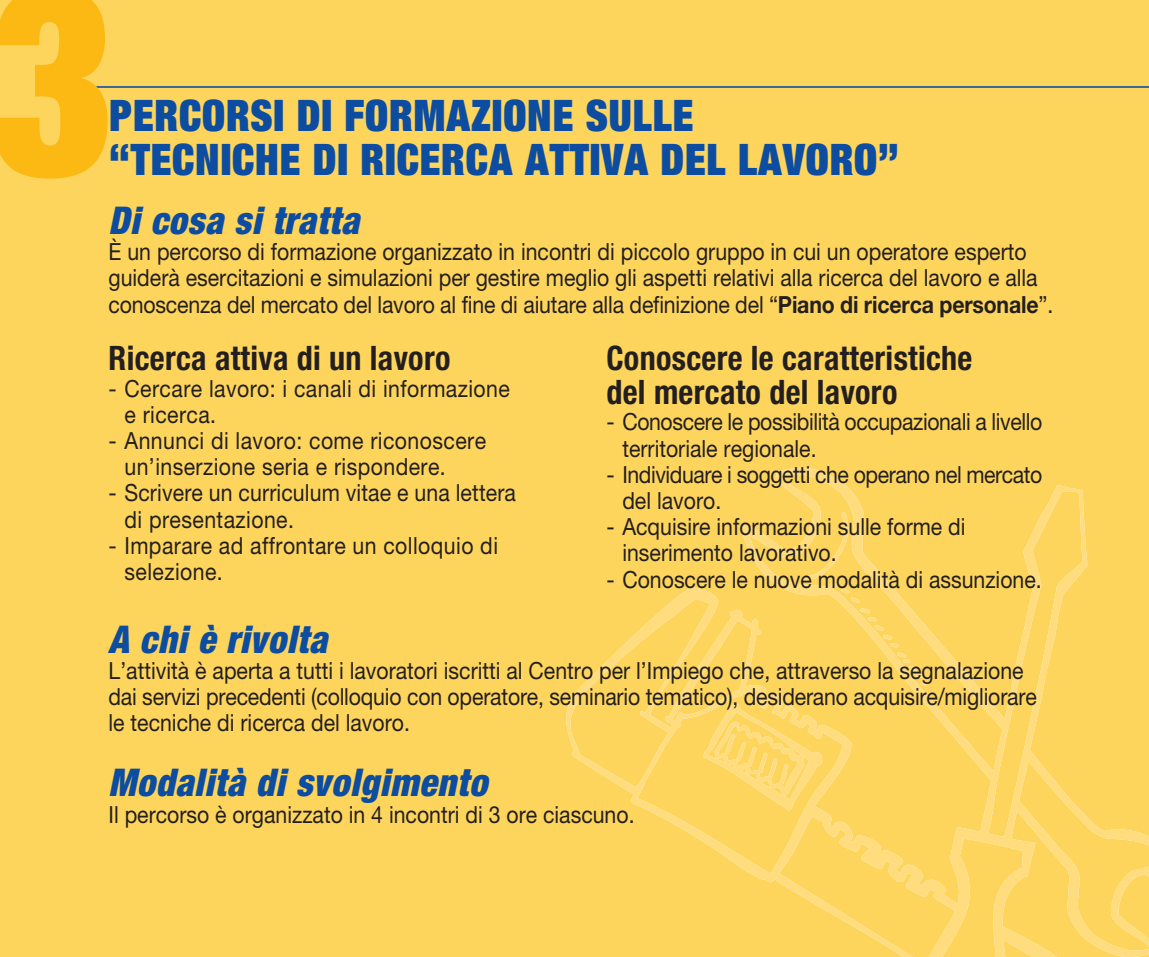
<style>
.page{position:relative;width:1149px;height:957px;background:#fff}
.page>*{position:absolute;margin:0;border:0;box-sizing:border-box;transform-origin:0 0}
.t1{font:900 condensed 43.43px/43.4px "Helvetica Neue LT Std";letter-spacing:.02em;color:#0d4da1;scale:.95 1}
.t2{font:italic 900 condensed 38.25px "Helvetica Neue LT Std";letter-spacing:.02em;color:#0d4da1;scale:.95 1}
.t3{font:700 condensed 33.75px/33.8px "Helvetica Neue LT Std";letter-spacing:.01em;color:#231f20;scale:.95 1}
.t4{font:23.62px/26.1px "Helvetica Neue LT Std";color:#231f20;scale:.9 1}
.t5{font:23.62px/26.1px "Helvetica Neue LT Std";letter-spacing:.02em;color:#231f20;scale:.9 1}
.t6{font:23.62px/26.1px "Helvetica Neue LT Std";letter-spacing:-.02em;color:#231f20;scale:.9 1}
.s1{font-weight:700}
</style>
<div class="page">
<div style="left:0;top:0;width:1148px;height:957px;background:#fed55c"></div>
<hr style="left:64px;top:86px;width:1084px;height:2px;background:#0d4da1">
<svg style="left:566px;top:467px;width:582px;height:490px"></svg>
<svg style="left:568px;top:491px;width:513px;height:466px"></svg>
<hr style="left:0;top:0;width:1px;height:957px;background:#d3b6d6">
<svg style="left:0;top:0;width:108px;height:179px"></svg>
<h1 class="t1" style="left:109px;top:98px;width:832px">PERCORSI DI FORMAZIONE SULLE<br>“TECNICHE DI RICERCA ATTIVA DEL LAVORO”</h1>
<h2 class="t2" style="left:108px;top:207px;width:265px">Di cosa si tratta</h2>
<p class="t4" style="left:108px;top:241px;width:1050px">È un percorso di formazione organizzato in incontri di piccolo gruppo in cui un operatore esperto guiderà esercitazioni e simulazioni per gestire meglio gli aspetti relativi alla ricerca del lavoro e alla conoscenza del mercato del lavoro al fine di aiutare alla definizione del “<span class="s1">Piano di ricerca personale</span>”.</p>
<h3 class="t3" style="left:108px;top:345px;width:361px">Ricerca attiva di un lavoro</h3>
<p class="t5" style="left:124px;top:377px;width:429px;text-indent:-16px">- Cercare lavoro: i canali di informazione e ricerca.</p>
<p class="t5" style="left:124px;top:430px;width:403px;text-indent:-16px">- Annunci di lavoro: come riconoscere un’inserzione seria e rispondere.</p>
<p class="t4" style="left:124px;top:482px;width:436px;text-indent:-16px">- Scrivere un curriculum vitae e una lettera di presentazione.</p>
<p class="t5" style="left:124px;top:535px;width:416px;text-indent:-16px">- Imparare ad affrontare un colloquio di selezione.</p>
<h3 class="t3" style="left:606px;top:345px;width:387px">Conoscere le caratteristiche del mercato del lavoro</h3>
<p class="t6" style="left:622px;top:411px;width:468px;text-indent:-16px">- Conoscere le possibilità occupazionali a livello territoriale regionale.</p>
<p class="t6" style="left:622px;top:464px;width:468px;text-indent:-16px">- Individuare i soggetti che operano nel mercato del lavoro.</p>
<p class="t4" style="left:622px;top:516px;width:383px;text-indent:-16px">- Acquisire informazioni sulle forme di inserimento lavorativo.</p>
<p class="t4" style="left:606px;top:568px;width:485px">- Conoscere le nuove modalità di assunzione.</p>
<h2 class="t2" style="left:108px;top:625px;width:232px">A chi è rivolta</h2>
<p class="t4" style="left:108px;top:660px;width:1032px">L’attività è aperta a tutti i lavoratori iscritti al Centro per l’Impiego che, attraverso la segnalazione dai servizi precedenti (colloquio con operatore, seminario tematico), desiderano acquisire/migliorare le tecniche di ricerca del lavoro.</p>
<h2 class="t2" style="left:108px;top:769px;width:400px">Modalità di svolgimento</h2>
<p class="t4" style="left:108px;top:803px;width:586px">Il percorso è organizzato in 4 incontri di 3 ore ciascuno.</p>
</div>
